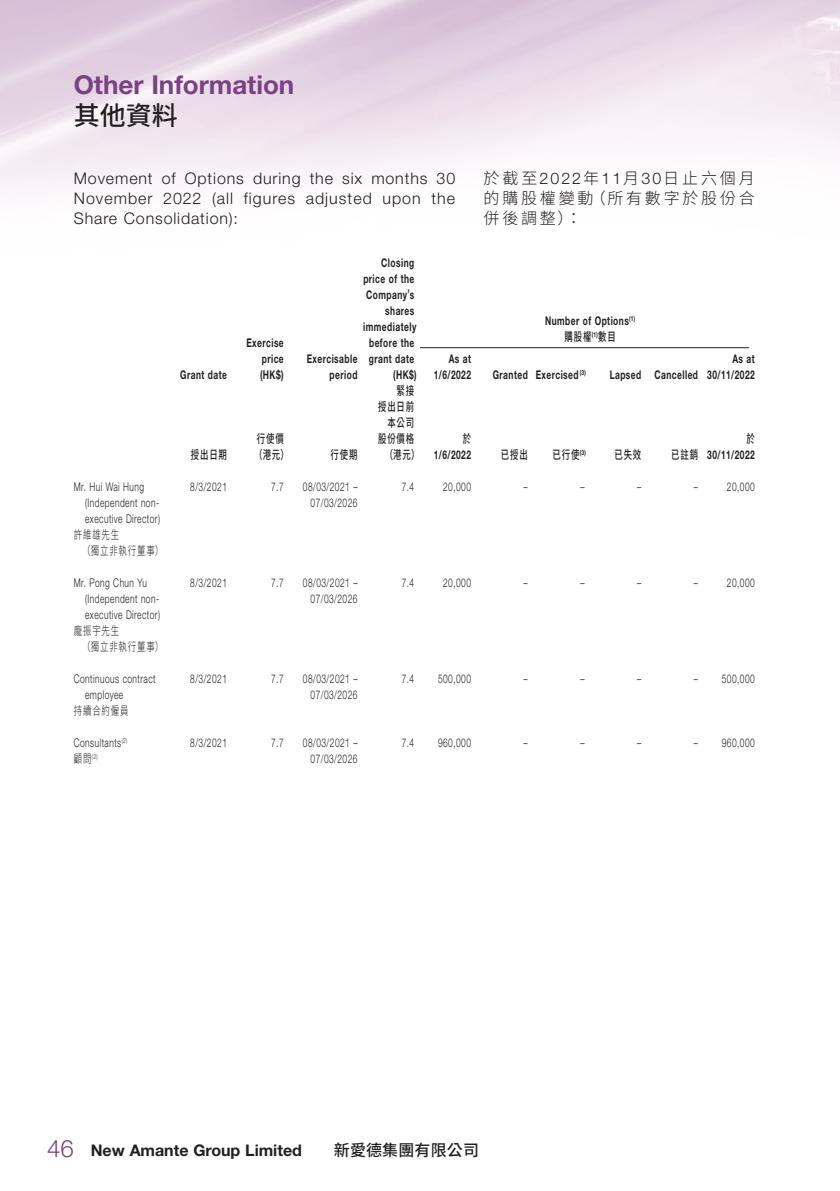
<style>
.page{position:relative;width:840px;height:1191px;background:#fff}
.page>*{position:absolute;margin:0;border:0;box-sizing:border-box;transform-origin:0 0}
.t1{font:700 26px "Helvetica Neue LT Std";color:#794282}
.t2{font:500 26px "Source Han Sans TC";color:#231f20}
.Body_Text{font:300 16px/20px "Helvetica Neue LT Std";letter-spacing:.06em;color:#231f20;text-align:justify}
.C_Body_Text{font:300 16px/20px "Source Han Sans TC";letter-spacing:.175em;color:#231f20;text-align:justify}
.t3{font:700 16px "Helvetica Neue LT Std";color:#231f20}
.Body_Text-2{font:300 12px/16px "Helvetica Neue LT Std";letter-spacing:.055em;color:#231f20;scale:.7 1}
.Body_Text-3{font:700 12px "Helvetica Neue LT Std";letter-spacing:.055em;color:#231f20;scale:.7 1}
.Body_Text-4{font:500 12px "Source Han Sans TC";letter-spacing:.105em;color:#231f20;scale:.7 1}
.Body_Text-5{font:300 12px/16px "Source Han Sans TC";letter-spacing:.105em;color:#231f20;scale:.7 1}
.Body_Text-6{font:300 7px "Helvetica Neue LT Std";color:#231f20;scale:.7 1}
.s1{font-family:"Helvetica Neue LT Std"}
.s2{font-family:"Source Han Sans TC";font-size:12px}
.s3{font-weight:300;font-size:24px;color:#794282}
.s4{font-family:"Source Han Sans TC";font-weight:500}
</style>
<div class="page">
<hr style="left:420px;top:347px;width:328px;height:1px;background:#231f20">
<h1 class="t1" style="left:74px;top:69px;width:222px">Other Information</h1>
<h1 class="t2" style="left:74px;top:101px;width:105px">其他資料</h1>
<p class="C_Body_Text" style="left:483px;top:169px;width:273px">於截至<span class="s1">2022</span>年<span class="s1">11</span>月<span class="s1">30</span>日止六個月的購股權變動（所有數字於股份合併後調整）：</p>
<p class="Body_Text" style="left:74px;top:168px;width:383px">Movement of Options during the six months 30<br>November 2022 (all figures adjusted upon the Share Consolidation):</p>
<p class="Body_Text-3" style="left:381px;top:255px;width:49px">Closing</p>
<p class="Body_Text-3" style="left:363px;top:271px;width:74px">price of the</p>
<p class="Body_Text-3" style="left:366px;top:287px;width:70px">Company’s</p>
<p class="Body_Text-3" style="left:385px;top:303px;width:43px">shares</p>
<p class="Body_Text-3" style="left:363px;top:319px;width:77px">immediately</p>
<p class="Body_Text-3" style="left:369px;top:335px;width:66px">before the</p>
<p class="Body_Text-3" style="left:368px;top:351px;width:66px">grant date</p>
<p class="Body_Text-3" style="left:393px;top:367px;width:35px">(HK$)</p>
<p class="Body_Text-3" style="left:545px;top:313px;width:130px">Number of Options<sup>(1)</sup></p>
<p class="Body_Text-4" style="left:564px;top:329px;width:75px">購股權<sup>(1)</sup>數目</p>
<p class="Body_Text-3" style="left:246px;top:335px;width:55px">Exercise</p>
<p class="Body_Text-3" style="left:261px;top:351px;width:33px">price</p>
<p class="Body_Text-3" style="left:260px;top:367px;width:35px">(HK$)</p>
<p class="Body_Text-3" style="left:306px;top:351px;width:74px">Exercisable</p>
<p class="Body_Text-3" style="left:329px;top:367px;width:41px">period</p>
<p class="Body_Text-3" style="left:448px;top:351px;width:33px">As at</p>
<p class="Body_Text-3" style="left:433px;top:367px;width:55px">1/6/2022</p>
<p class="Body_Text-3" style="left:492px;top:367px;width:52px">Granted</p>
<p class="Body_Text-3" style="left:535px;top:367px;width:73px">Exercised <sup>(3)</sup></p>
<p class="Body_Text-3" style="left:609px;top:367px;width:47px">Lapsed</p>
<p class="Body_Text-3" style="left:654px;top:367px;width:64px">Cancelled</p>
<p class="Body_Text-3" style="left:732px;top:351px;width:33px">As at</p>
<p class="Body_Text-3" style="left:706px;top:367px;width:70px">30/11/2022</p>
<p class="Body_Text-3" style="left:180px;top:367px;width:68px">Grant date</p>
<p class="Body_Text-2" style="left:85px;top:478px;width:108px;text-indent:-11px">Mr. Hui Wai Hung (Independent non&shy;executive Director)</p>
<p class="Body_Text-5" style="left:82px;top:526px;width:117px;text-indent:-8px">許維雄先生<br>（獨立非執行董事）</p>
<p class="Body_Text-2" style="left:85px;top:574px;width:108px;text-indent:-11px">Mr. Pong Chun Yu (Independent non&shy;executive Director)</p>
<p class="Body_Text-5" style="left:82px;top:622px;width:117px;text-indent:-8px">龐振宇先生<br>（獨立非執行董事）</p>
<p class="Body_Text-2" style="left:85px;top:670px;width:102px;text-indent:-11px">Continuous contract employee</p>
<p class="Body_Text-5" style="left:74px;top:702px;width:80px">持續合約僱員</p>
<p class="Body_Text-2" style="left:74px;top:734px;width:78px">Consultants<sup>(2)</sup></p>
<p class="Body_Text-6" style="left:74px;top:752px;width:35px"><span class="s2">顧問</span>(2)</p>
<p class="Body_Text-4" style="left:191px;top:447px;width:53px">授出日期</p>
<p class="Body_Text-4" style="left:257px;top:431px;width:40px">行使價</p>
<p class="Body_Text-4" style="left:254px;top:447px;width:51px">（港元）</p>
<p class="Body_Text-4" style="left:330px;top:447px;width:40px">行使期</p>
<p class="Body_Text-2" style="left:190px;top:478px;width:54px">8/3/2021</p>
<p class="Body_Text-2" style="left:271px;top:478px;width:19px">7.7</p>
<p class="Body_Text-2" style="left:303px;top:478px;width:80px">08/03/2021 –</p>
<p class="Body_Text-2" style="left:310px;top:494px;width:69px">07/03/2026</p>
<p class="Body_Text-4" style="left:396px;top:383px;width:27px">緊接</p>
<p class="Body_Text-4" style="left:378px;top:399px;width:53px">授出日前</p>
<p class="Body_Text-4" style="left:387px;top:415px;width:40px">本公司</p>
<p class="Body_Text-4" style="left:378px;top:431px;width:53px">股份價格</p>
<p class="Body_Text-4" style="left:384px;top:447px;width:51px">（港元）</p>
<p class="Body_Text-4" style="left:462px;top:431px;width:13px">於</p>
<p class="Body_Text-3" style="left:433px;top:447px;width:55px">1/6/2022</p>
<p class="Body_Text-4" style="left:500px;top:447px;width:40px">已授出</p>
<p class="Body_Text-4" style="left:552px;top:447px;width:49px">已行使<sup>(3)</sup></p>
<p class="Body_Text-4" style="left:614px;top:447px;width:40px">已失效</p>
<p class="Body_Text-4" style="left:670px;top:447px;width:40px">已註銷</p>
<p class="Body_Text-4" style="left:746px;top:431px;width:14px">於</p>
<p class="Body_Text-3" style="left:706px;top:447px;width:70px">30/11/2022</p>
<p class="Body_Text-2" style="left:401px;top:478px;width:19px">7.4</p>
<p class="Body_Text-2" style="left:443px;top:478px;width:41px">20,000</p>
<p class="Body_Text-2" style="left:523px;top:478px;width:7px">–</p>
<p class="Body_Text-2" style="left:580px;top:478px;width:7px">–</p>
<p class="Body_Text-2" style="left:636px;top:478px;width:7px">–</p>
<p class="Body_Text-2" style="left:693px;top:478px;width:7px">–</p>
<p class="Body_Text-2" style="left:726px;top:478px;width:41px">20,000</p>
<p class="Body_Text-2" style="left:190px;top:574px;width:54px">8/3/2021</p>
<p class="Body_Text-2" style="left:271px;top:574px;width:19px">7.7</p>
<p class="Body_Text-2" style="left:303px;top:574px;width:80px">08/03/2021 –</p>
<p class="Body_Text-2" style="left:310px;top:590px;width:69px">07/03/2026</p>
<p class="Body_Text-2" style="left:401px;top:574px;width:19px">7.4</p>
<p class="Body_Text-2" style="left:443px;top:574px;width:41px">20,000</p>
<p class="Body_Text-2" style="left:523px;top:574px;width:7px">–</p>
<p class="Body_Text-2" style="left:580px;top:574px;width:7px">–</p>
<p class="Body_Text-2" style="left:636px;top:574px;width:7px">–</p>
<p class="Body_Text-2" style="left:693px;top:574px;width:7px">–</p>
<p class="Body_Text-2" style="left:726px;top:574px;width:41px">20,000</p>
<p class="Body_Text-2" style="left:190px;top:670px;width:54px">8/3/2021</p>
<p class="Body_Text-2" style="left:271px;top:670px;width:19px">7.7</p>
<p class="Body_Text-2" style="left:303px;top:670px;width:80px">08/03/2021 –</p>
<p class="Body_Text-2" style="left:310px;top:686px;width:69px">07/03/2026</p>
<p class="Body_Text-2" style="left:190px;top:734px;width:54px">8/3/2021</p>
<p class="Body_Text-2" style="left:271px;top:734px;width:19px">7.7</p>
<p class="Body_Text-2" style="left:303px;top:734px;width:80px">08/03/2021 –</p>
<p class="Body_Text-2" style="left:310px;top:750px;width:69px">07/03/2026</p>
<p class="Body_Text-2" style="left:401px;top:670px;width:19px">7.4</p>
<p class="Body_Text-2" style="left:438px;top:670px;width:49px">500,000</p>
<p class="Body_Text-2" style="left:523px;top:670px;width:7px">–</p>
<p class="Body_Text-2" style="left:580px;top:670px;width:7px">–</p>
<p class="Body_Text-2" style="left:636px;top:670px;width:7px">–</p>
<p class="Body_Text-2" style="left:693px;top:670px;width:7px">–</p>
<p class="Body_Text-2" style="left:721px;top:670px;width:49px">500,000</p>
<p class="Body_Text-2" style="left:401px;top:734px;width:19px">7.4</p>
<p class="Body_Text-2" style="left:438px;top:734px;width:49px">960,000</p>
<p class="Body_Text-2" style="left:523px;top:734px;width:7px">–</p>
<p class="Body_Text-2" style="left:580px;top:734px;width:7px">–</p>
<p class="Body_Text-2" style="left:636px;top:734px;width:7px">–</p>
<p class="Body_Text-2" style="left:693px;top:734px;width:7px">–</p>
<p class="Body_Text-2" style="left:721px;top:734px;width:49px">960,000</p>
<h2 class="t3" style="left:47px;top:1139px;width:433px"><span class="s3">46</span> New Amante Group Limited<span class="s4">　　新愛德集團有限公司</span></h2>
</div>
